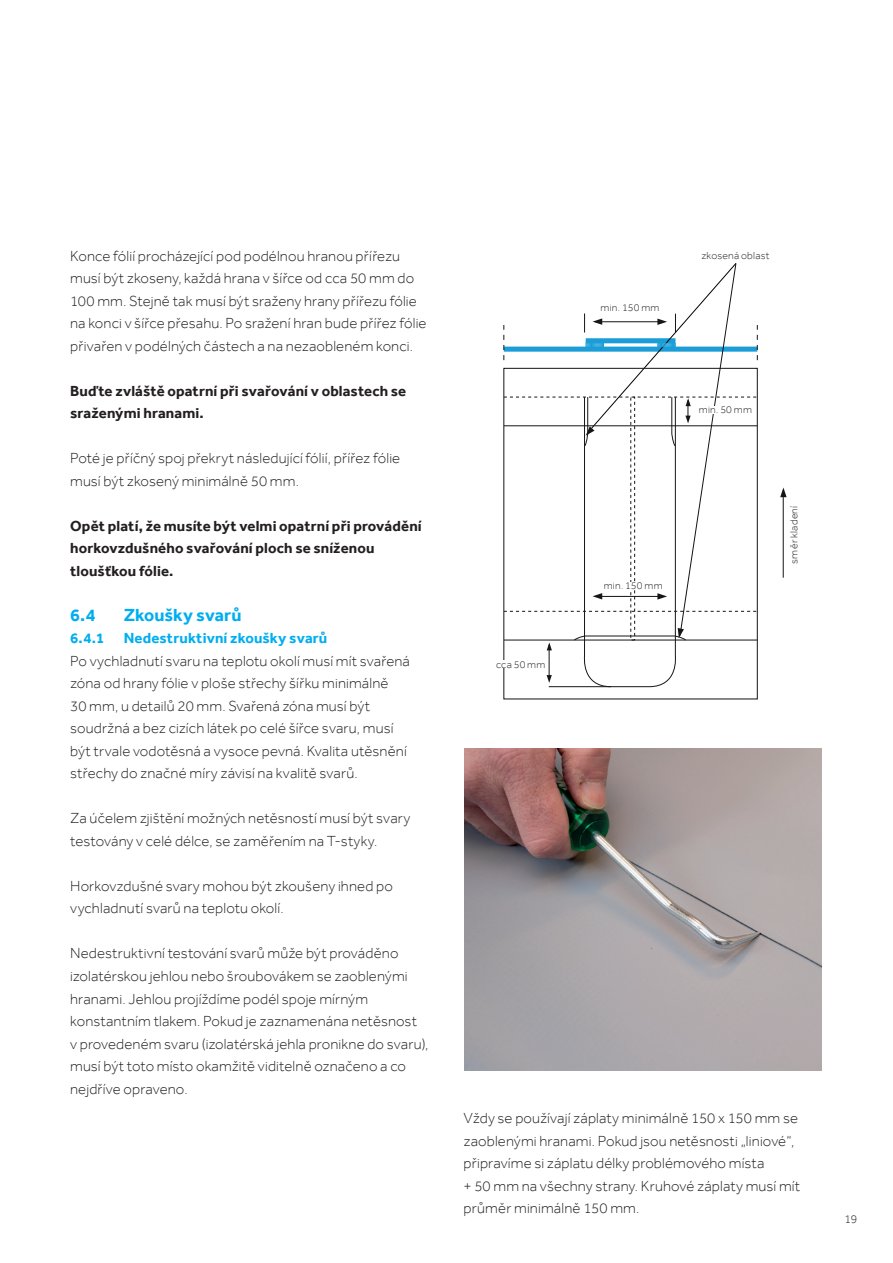
<style>
.page{position:relative;width:893px;height:1263px;background:#fff}
.page>*{position:absolute;margin:0;border:0;box-sizing:border-box;transform-origin:0 0}
.t1{font:700 18px "Effra";letter-spacing:.005em;color:#00aeef}
.t2{font:300 15px/22.5px "Effra";letter-spacing:.01em;color:#231f20}
.t3{font:700 15px/22.5px "Effra";letter-spacing:.01em;color:#231f20}
.t4{font:700 15px "Effra";letter-spacing:.01em;color:#00aeef}
.t5{font:300 12px "Effra";color:#231f20}
.t6{font:300 10.5px "Effra";letter-spacing:.025em;color:#231f20}
</style>
<div class="page">
<svg style="left:780px;top:487px;width:7px;height:10px"></svg>
<hr style="left:783px;top:490px;width:1px;height:88px;background:#171518">
<svg style="left:504px;top:263px;width:254px;height:424px"></svg>
<div style="left:496px;top:661px;width:49px;height:7px;background:#fff"></div>
<div style="left:696px;top:406px;width:59px;height:8px;background:#fff"></div>
<div style="left:601px;top:582px;width:64px;height:8px;background:#fff"></div>
<div style="left:600px;top:304px;width:60px;height:8px;background:#fff"></div>
<img style="left:465px;top:749px;width:356px;height:321px">
<p class="t2" style="left:70px;top:244px;width:358px">Konce fólií procházející pod podélnou hranou přířezu musí být zkoseny, každá hrana v šířce od cca 50 mm do 100 mm. Stejně tak musí být sraženy hrany přířezu fólie na konci v šířce přesahu. Po sražení hran bude přířez fólie přivařen v podélných částech a na nezaobleném konci.</p>
<p class="t3" style="left:70px;top:379px;width:338px">Buďte zvláště opatrní při svařování v oblastech se sraženými hranami.</p>
<p class="t2" style="left:70px;top:447px;width:332px">Poté je příčný spoj překryt následující fólií, přířez fólie musí být zkosený minimálně 50 mm.</p>
<p class="t3" style="left:70px;top:514px;width:353px">Opět platí, že musíte být velmi opatrní při provádění horkovzdušného svařování ploch se sníženou tloušťkou fólie.</p>
<p class="t1" style="left:70px;top:604px;width:27px">6.4</p>
<p class="t1" style="left:124px;top:604px;width:119px">Zkoušky svarů</p>
<p class="t4" style="left:70px;top:629px;width:36px">6.4.1</p>
<p class="t4" style="left:124px;top:629px;width:205px">Nedestruktivní zkoušky svarů</p>
<p class="t2" style="left:70px;top:649px;width:341px">Po vychladnutí svaru na teplotu okolí musí mít svařená zóna od hrany fólie v ploše střechy šířku minimálně<br>30 mm, u detailů 20 mm. Svařená zóna musí být soudržná a bez cizích látek po celé šířce svaru, musí být trvale vodotěsná a vysoce pevná. Kvalita utěsnění střechy do značné míry závisí na kvalitě svarů.</p>
<p class="t2" style="left:70px;top:807px;width:342px">Za účelem zjištění možných netěsností musí být svary testovány v celé délce, se zaměřením na T-styky.</p>
<p class="t2" style="left:70px;top:874px;width:324px">Horkovzdušné svary mohou být zkoušeny ihned po vychladnutí svarů na teplotu okolí.</p>
<p class="t2" style="left:70px;top:942px;width:360px">Nedestruktivní testování svarů může být prováděno izolatérskou jehlou nebo šroubovákem se zaoblenými hranami. Jehlou projíždíme podél spoje mírným konstantním tlakem. Pokud je zaznamenána netěsnost<br>v provedeném svaru (izolatérská jehla pronikne do svaru), musí být toto místo okamžitě viditelně označeno a co nejdříve opraveno.</p>
<p class="t6" style="left:496px;top:658px;width:51px">cca 50 mm</p>
<p class="t6" style="left:601px;top:301px;width:60px">min. 150 mm</p>
<p class="t6" style="left:701px;top:249px;width:70px">zkosená oblast</p>
<p class="t6" style="left:699px;top:403px;width:55px">min. 50 mm</p>
<p class="t6" style="left:604px;top:579px;width:60px">min. 150 mm</p>
<p class="t6" style="left:788px;top:563px;width:59px;rotate:-90deg">směr kladení</p>
<p class="t2" style="left:463px;top:1107px;width:338px">Vždy se používají záplaty minimálně 150 x 150 mm se zaoblenými hranami. Pokud jsou netěsnosti „liniové“, připravíme si záplatu délky problémového místa<br>+ 50 mm na všechny strany. Kruhové záplaty musí mít průměr minimálně 150 mm.</p>
<p class="t5" style="left:844px;top:1211px;width:14px">19</p>
</div>
